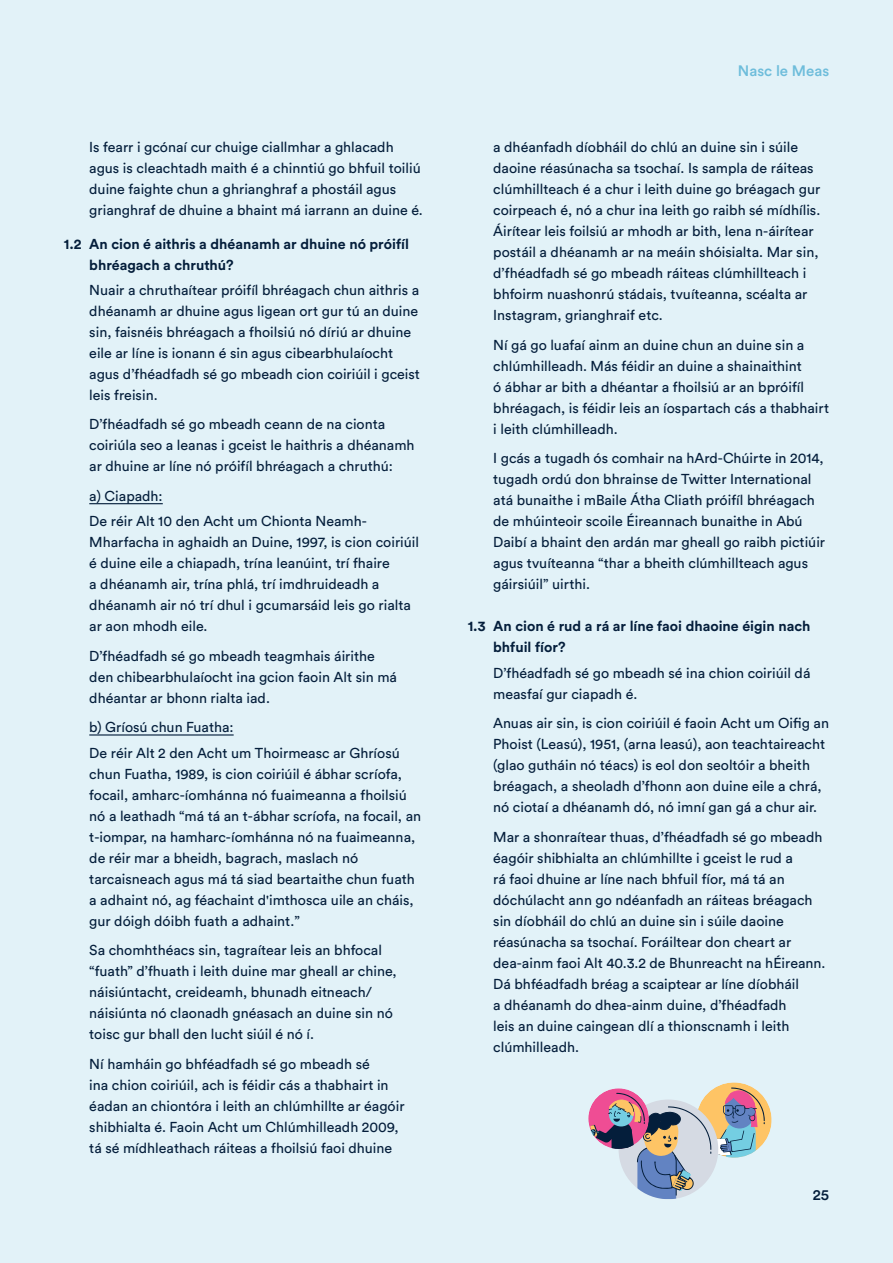
<style>
.page{position:relative;width:893px;height:1263px;background:#e2f2f8}
.page>*{position:absolute;margin:0;border:0;box-sizing:border-box;transform-origin:0 0}
.t1{font:500 15px "Circular Std";color:#6ebddb}
.t2{font:500 15px "Circular Std";color:#041e3b}
.t3{font:14.25px/21px "Circular Std";color:#041e3b}
.t4{font:700 14.25px/21px "Circular Std";color:#041e3b}
</style>
<div class="page">
<hr style="left:89px;top:503px;width:74px;height:1px;background:#041e3b">
<hr style="left:89px;top:734px;width:145px;height:1px;background:#041e3b">
<svg style="left:696px;top:1082px;width:76px;height:75px"></svg>
<svg style="left:589px;top:1087px;width:176px;height:112px"></svg>
<p class="t3" style="left:89px;top:136px;width:335px">Is fearr i gcónaí cur chuige ciallmhar a ghlacadh agus is cleachtadh maith é a chinntiú go bhfuil toiliú duine faighte chun a ghrianghraf a phostáil agus grianghraf de dhuine a bhaint má iarrann an duine é.</p>
<p class="t4" style="left:89px;top:233px;width:321px;text-indent:-26px">1.2 An cion é aithris a dhéanamh ar dhuine nó próifíl bhréagach a chruthú?</p>
<p class="t3" style="left:89px;top:279px;width:332px">Nuair a chruthaítear próifíl bhréagach chun aithris a dhéanamh ar dhuine agus ligean ort gur tú an duine sin, faisnéis bhréagach a fhoilsiú nó díriú ar dhuine eile ar líne is ionann é sin agus cibearbhulaíocht agus d’fhéadfadh sé go mbeadh cion coiriúil i gceist leis freisin.</p>
<p class="t3" style="left:89px;top:414px;width:327px">D’fhéadfadh sé go mbeadh ceann de na cionta coiriúla seo a leanas i gceist le haithris a dhéanamh ar dhuine ar líne nó próifíl bhréagach a chruthú:</p>
<p class="t3" style="left:89px;top:483px;width:279px;line-height:25.2px">a) Ciapadh:<br>De réir Alt 10 den Acht um Chionta Neamh-</p>
<p class="t3" style="left:89px;top:531px;width:331px">Mharfacha in aghaidh an Duine, 1997, is cion coiriúil é duine eile a chiapadh, trína leanúint, trí fhaire<br>a dhéanamh air, trína phlá, trí imdhruideadh a dhéanamh air nó trí dhul i gcumarsáid leis go rialta ar aon mhodh eile.</p>
<p class="t3" style="left:89px;top:645px;width:309px">D’fhéadfadh sé go mbeadh teagmhais áirithe den chibearbhulaíocht ina gcion faoin Alt sin má dhéantar ar bhonn rialta iad.</p>
<p class="t3" style="left:89px;top:714px;width:312px;line-height:25.2px">b) Gríosú chun Fuatha:<br>De réir Alt 2 den Acht um Thoirmeasc ar Ghríosú</p>
<p class="t3" style="left:89px;top:763px;width:333px">chun Fuatha, 1989, is cion coiriúil é ábhar scríofa, focail, amharc-íomhánna nó fuaimeanna a fhoilsiú nó a leathadh “má tá an t-ábhar scríofa, na focail, an t-iompar, na hamharc-íomhánna nó na fuaimeanna, de réir mar a bheidh, bagrach, maslach nó tarcaisneach agus má tá siad beartaithe chun fuath a adhaint nó, ag féachaint d'imthosca uile an cháis, gur dóigh dóibh fuath a adhaint.”</p>
<p class="t3" style="left:89px;top:939px;width:309px">Sa chomhthéacs sin, tagraítear leis an bhfocal “fuath” d’fhuath i leith duine mar gheall ar chine, náisiúntacht, creideamh, bhunadh eitneach/ náisiúnta nó claonadh gnéasach an duine sin nó toisc gur bhall den lucht siúil é nó í.</p>
<p class="t3" style="left:89px;top:1053px;width:317px">Ní hamháin go bhféadfadh sé go mbeadh sé<br>ina chion coiriúil, ach is féidir cás a thabhairt in éadan an chiontóra i leith an chlúmhillte ar éagóir shibhialta é. Faoin Acht um Chlúmhilleadh 2009, tá sé mídhleathach ráiteas a fhoilsiú faoi dhuine</p>
<p class="t1" style="left:738px;top:61px;width:93px">Nasc le Meas</p>
<p class="t3" style="left:493px;top:136px;width:329px">a dhéanfadh díobháil do chlú an duine sin i súile daoine réasúnacha sa tsochaí. Is sampla de ráiteas clúmhillteach é a chur i leith duine go bréagach gur coirpeach é, nó a chur ina leith go raibh sé mídhílis.<br>Áirítear leis foilsiú ar mhodh ar bith, lena n-áirítear postáil a dhéanamh ar na meáin shóisialta. Mar sin, d’fhéadfadh sé go mbeadh ráiteas clúmhillteach i bhfoirm nuashonrú stádais, tvuíteanna, scéalta ar Instagram, grianghraif etc.</p>
<p class="t3" style="left:493px;top:334px;width:337px">Ní gá go luafaí ainm an duine chun an duine sin a chlúmhilleadh. Más féidir an duine a shainaithint<br>ó ábhar ar bith a dhéantar a fhoilsiú ar an bpróifíl bhréagach, is féidir leis an íospartach cás a thabhairt i leith clúmhilleadh.</p>
<p class="t3" style="left:493px;top:447px;width:333px">I gcás a tugadh ós comhair na hArd-Chúirte in 2014, tugadh ordú don bhrainse de Twitter International atá bunaithe i mBaile Átha Cliath próifíl bhréagach de mhúinteoir scoile Éireannach bunaithe in Abú Daibí a bhaint den ardán mar gheall go raibh pictiúir agus tvuíteanna “thar a bheith clúmhillteach agus gáirsiúil” uirthi.</p>
<p class="t4" style="left:493px;top:615px;width:319px;text-indent:-26px">1.3 An cion é rud a rá ar líne faoi dhaoine éigin nach bhfuil fíor?</p>
<p class="t3" style="left:493px;top:662px;width:319px">D’fhéadfadh sé go mbeadh sé ina chion coiriúil dá measfaí gur ciapadh é.</p>
<p class="t3" style="left:493px;top:712px;width:337px">Anuas air sin, is cion coiriúil é faoin Acht um Oifig an Phoist (Leasú), 1951, (arna leasú), aon teachtaireacht (glao gutháin nó téacs) is eol don seoltóir a bheith bréagach, a sheoladh d’fhonn aon duine eile a chrá, nó ciotaí a dhéanamh dó, nó imní gan gá a chur air.</p>
<p class="t3" style="left:493px;top:826px;width:334px">Mar a shonraítear thuas, d’fhéadfadh sé go mbeadh éagóir shibhialta an chlúmhillte i gceist le rud a<br>rá faoi dhuine ar líne nach bhfuil fíor, má tá an dóchúlacht ann go ndéanfadh an ráiteas bréagach sin díobháil do chlú an duine sin i súile daoine réasúnacha sa tsochaí. Foráiltear don cheart ar dea-ainm faoi Alt 40.3.2 de Bhunreacht na hÉireann.<br>Dá bhféadfadh bréag a scaiptear ar líne díobháil<br>a dhéanamh do dhea-ainm duine, d’fhéadfadh<br>leis an duine caingean dlí a thionscnamh i leith clúmhilleadh.</p>
<p class="t2" style="left:813px;top:1185px;width:18px">25</p>
</div>
